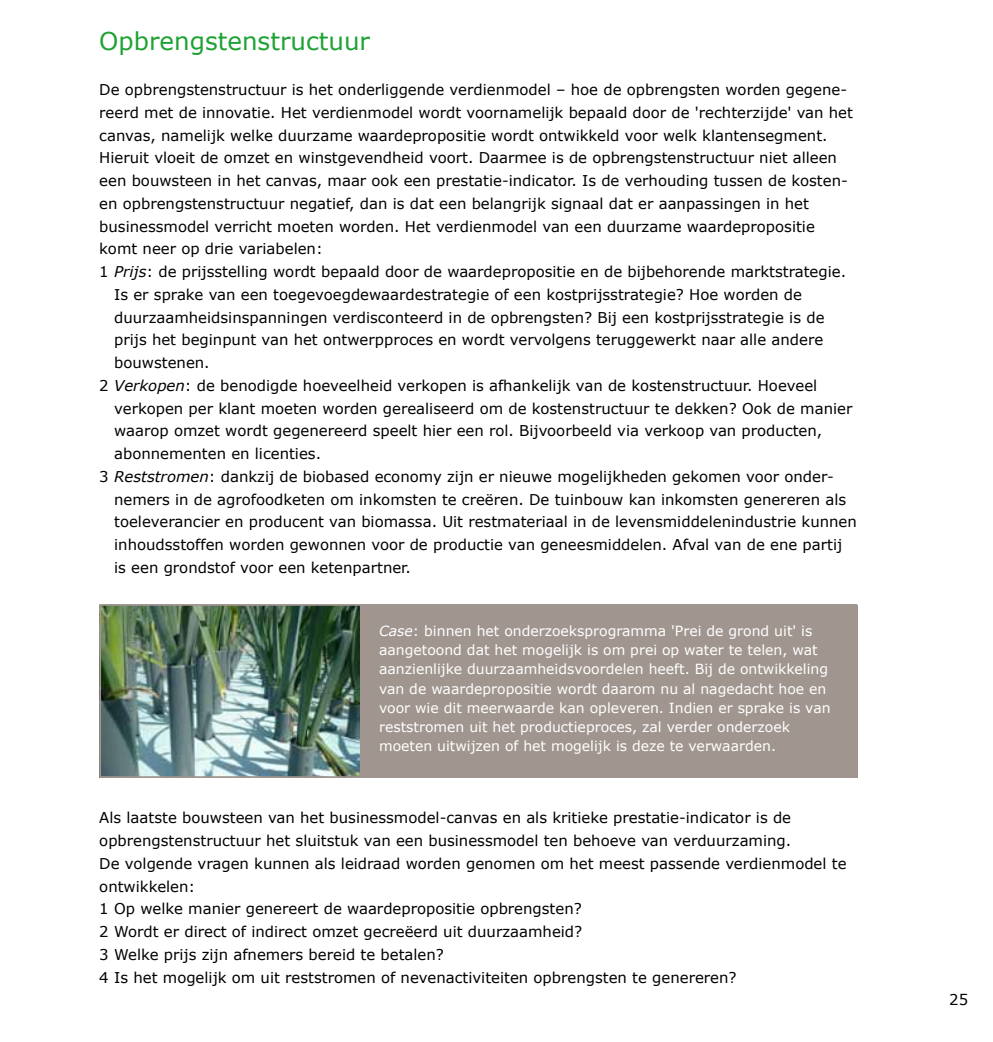
<style>
.page{position:relative;width:993px;height:1042px;background:#fff}
.page>*{position:absolute;margin:0;border:0;box-sizing:border-box;transform-origin:0 0}
.t1{font:24.5px "Verdana";color:#1ea233}
.t2{font:14.88px/22.8px "Verdana";color:#000}
.t3{font:14px/19.2px "Verdana";color:#fff}
.s1{font-style:italic}
</style>
<div class="page">
<div style="left:360px;top:605px;width:496px;height:173px;background:#a0958f"></div>
<img style="left:102px;top:607px;width:258px;height:168px">
<div style="left:99px;top:604px;width:757px;height:174px;border:2px solid #a0958f"></div>
<h1 class="t1" style="left:99px;top:24px;width:272px">Opbrengstenstructuur</h1>
<p class="t2" style="left:99px;top:78px;width:749px">De opbrengstenstructuur is het onderliggende verdienmodel – hoe de opbrengsten worden gegene-</p>
<p class="t2" style="left:99px;top:101px;width:755px">reerd met de innovatie. Het verdienmodel wordt voornamelijk bepaald door de 'rechterzijde' van het</p>
<p class="t2" style="left:99px;top:124px;width:729px">canvas, namelijk welke duurzame waardepropositie wordt ontwikkeld voor welk klantensegment.</p>
<p class="t2" style="left:99px;top:146px;width:739px">Hieruit vloeit de omzet en winstgevendheid voort. Daarmee is de opbrengstenstructuur niet alleen</p>
<p class="t2" style="left:99px;top:169px;width:749px">een bouwsteen in het canvas, maar ook een prestatie-indicator. Is de verhouding tussen de kosten-</p>
<p class="t2" style="left:99px;top:192px;width:711px">en opbrengstenstructuur negatief, dan is dat een belangrijk signaal dat er aanpassingen in het</p>
<p class="t2" style="left:99px;top:215px;width:716px">businessmodel verricht moeten worden. Het verdienmodel van een duurzame waardepropositie</p>
<p class="t2" style="left:99px;top:237px;width:225px">komt neer op drie variabelen:</p>
<p class="t2" style="left:99px;top:260px;width:748px">1 <span class="s1">Prijs</span>: de prijsstelling wordt bepaald door de waardepropositie en de bijbehorende marktstrategie.</p>
<p class="t2" style="left:114px;top:283px;width:689px">Is er sprake van een toegevoegdewaardestrategie of een kostprijsstrategie? Hoe worden de</p>
<p class="t2" style="left:114px;top:306px;width:711px">duurzaamheidsinspanningen verdisconteerd in de opbrengsten? Bij een kostprijsstrategie is de</p>
<p class="t2" style="left:114px;top:328px;width:710px">prijs het beginpunt van het ontwerpproces en wordt vervolgens teruggewerkt naar alle andere</p>
<p class="t2" style="left:114px;top:351px;width:97px">bouwstenen.</p>
<p class="t2" style="left:99px;top:374px;width:719px">2 <span class="s1">Verkopen</span>: de benodigde hoeveelheid verkopen is afhankelijk van de kostenstructuur. Hoeveel</p>
<p class="t2" style="left:114px;top:397px;width:739px">verkopen per klant moeten worden gerealiseerd om de kostenstructuur te dekken? Ook de manier</p>
<p class="t2" style="left:114px;top:419px;width:709px">waarop omzet wordt gegenereerd speelt hier een rol. Bijvoorbeeld via verkoop van producten,</p>
<p class="t2" style="left:114px;top:442px;width:208px">abonnementen en licenties.</p>
<p class="t2" style="left:99px;top:465px;width:733px">3 <span class="s1">Reststromen</span>: dankzij de biobased economy zijn er nieuwe mogelijkheden gekomen voor onder-</p>
<p class="t2" style="left:114px;top:488px;width:733px">nemers in de agrofoodketen om inkomsten te creëren. De tuinbouw kan inkomsten genereren als</p>
<p class="t2" style="left:114px;top:510px;width:744px">toeleverancier en producent van biomassa. Uit restmateriaal in de levensmiddelenindustrie kunnen</p>
<p class="t2" style="left:114px;top:533px;width:729px">inhoudsstoffen worden gewonnen voor de productie van geneesmiddelen. Afval van de ene partij</p>
<p class="t2" style="left:114px;top:556px;width:298px">is een grondstof voor een ketenpartner.</p>
<p class="t3" style="left:379px;top:621px;width:453px"><span class="s1">Case</span>: binnen het onderzoeksprogramma 'Prei de grond uit' is aangetoond dat het mogelijk is om prei op water te telen, wat aanzienlijke duurzaamheidsvoordelen heeft. Bij de ontwikkeling van de waardepropositie wordt daarom nu al nagedacht hoe en voor wie dit meerwaarde kan opleveren. Indien er sprake is van reststromen uit het productieproces, zal verder onderzoek moeten uitwijzen of het mogelijk is deze te verwaarden.</p>
<p class="t2" style="left:99px;top:806px;width:748px">Als laatste bouwsteen van het businessmodel-canvas en als kritieke prestatie-indicator is de opbrengstenstructuur het sluitstuk van een businessmodel ten behoeve van verduurzaming.<br>De volgende vragen kunnen als leidraad worden genomen om het meest passende verdienmodel te ontwikkelen:<br>1 Op welke manier genereert de waardepropositie opbrengsten?<br>2 Wordt er direct of indirect omzet gecreëerd uit duurzaamheid?<br>3 Welke prijs zijn afnemers bereid te betalen?<br>4 Is het mogelijk om uit reststromen of nevenactiviteiten opbrengsten te genereren?</p>
<p class="t2" style="left:948px;top:988px;width:20px">25</p>
</div>
